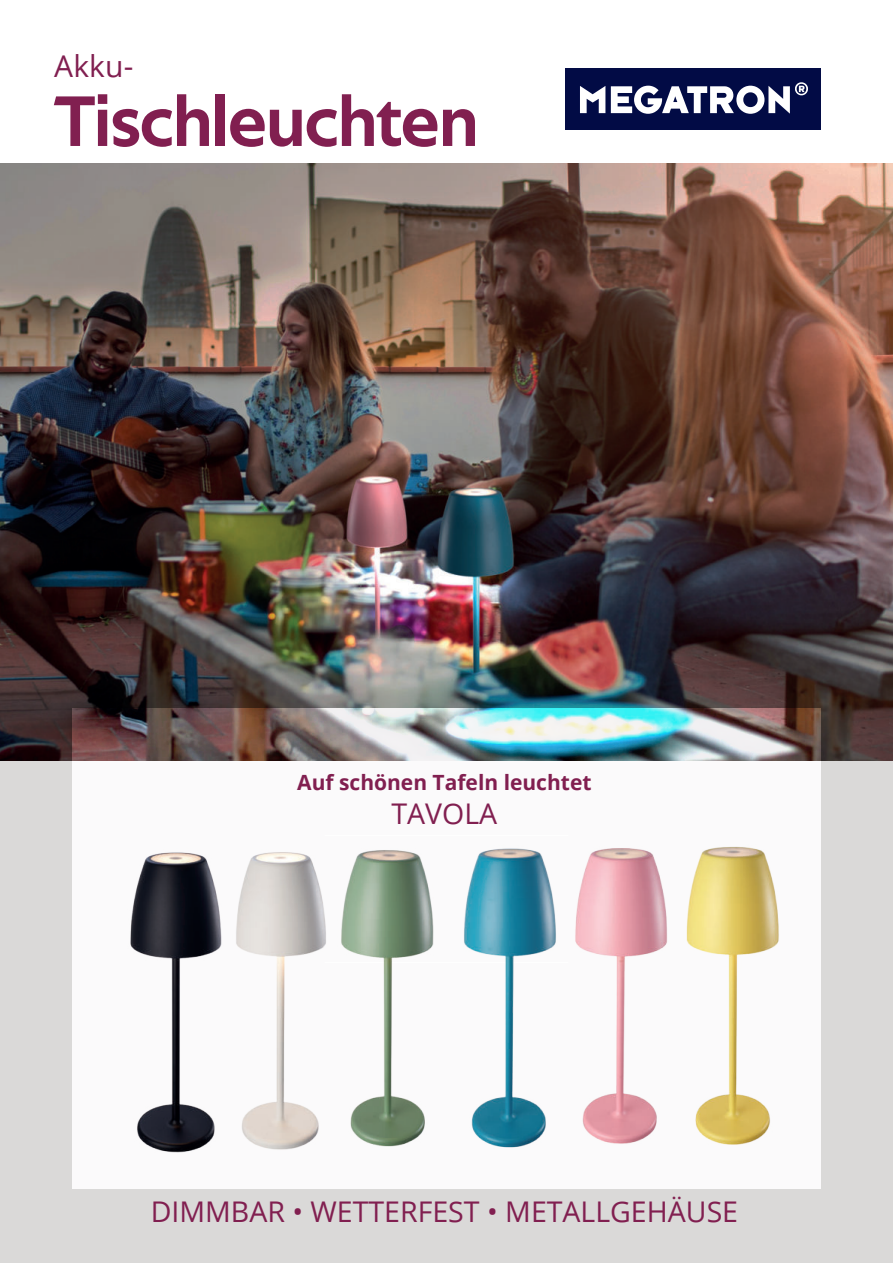
<style>
.page{position:relative;width:893px;height:1263px;background:#fff}
.page>*{position:absolute;margin:0;border:0;box-sizing:border-box;transform-origin:0 0}
.t1{font:72px "Techna Sans";letter-spacing:-.01em;color:#811f50}
.t2{font:30px "Open Sans";color:#811f50}
.t3{font:28.5px "Open Sans";color:#811f50}
.t4{font:700 21px "Open Sans";color:#811f50}
</style>
<div class="page">
<div style="left:0;top:630px;width:893px;height:633px;background:#dad9d8"></div>
<img style="left:0;top:164px;width:893px;height:596px">
<div style="left:565px;top:68px;width:256px;height:62px;background:#020b45"></div>
<svg style="left:580px;top:86px;width:25px;height:27px"></svg>
<svg style="left:611px;top:82px;width:197px;height:32px"></svg>
<svg style="left:72px;top:708px;width:749px;height:480px;background:#dadcdd"></svg>
<hr style="left:325px;top:835px;width:243px;height:1px;background:#fff">
<img style="left:243px;top:843px;width:95px;height:308px">
<img style="left:325px;top:836px;width:125px;height:312px">
<img style="left:573px;top:839px;width:111px;height:307px">
<img style="left:109px;top:835px;width:134px;height:317px">
<img style="left:445px;top:839px;width:128px;height:309px">
<img style="left:665px;top:832px;width:134px;height:313px">
<p class="t2" style="left:54px;top:54px;width:81px">Akku-</p>
<h1 class="t1" style="left:54px;top:94px;width:426px">Tischleuchten</h1>
<p class="t4" style="left:297px;top:770px;width:296px">Auf schönen Tafeln leuchtet</p>
<p class="t3" style="left:391px;top:802px;width:107px">TAVOLA</p>
<p class="t3" style="left:151px;top:1200px;width:589px">DIMMBAR • WETTERFEST • METALLGEHÄUSE</p>
</div>
